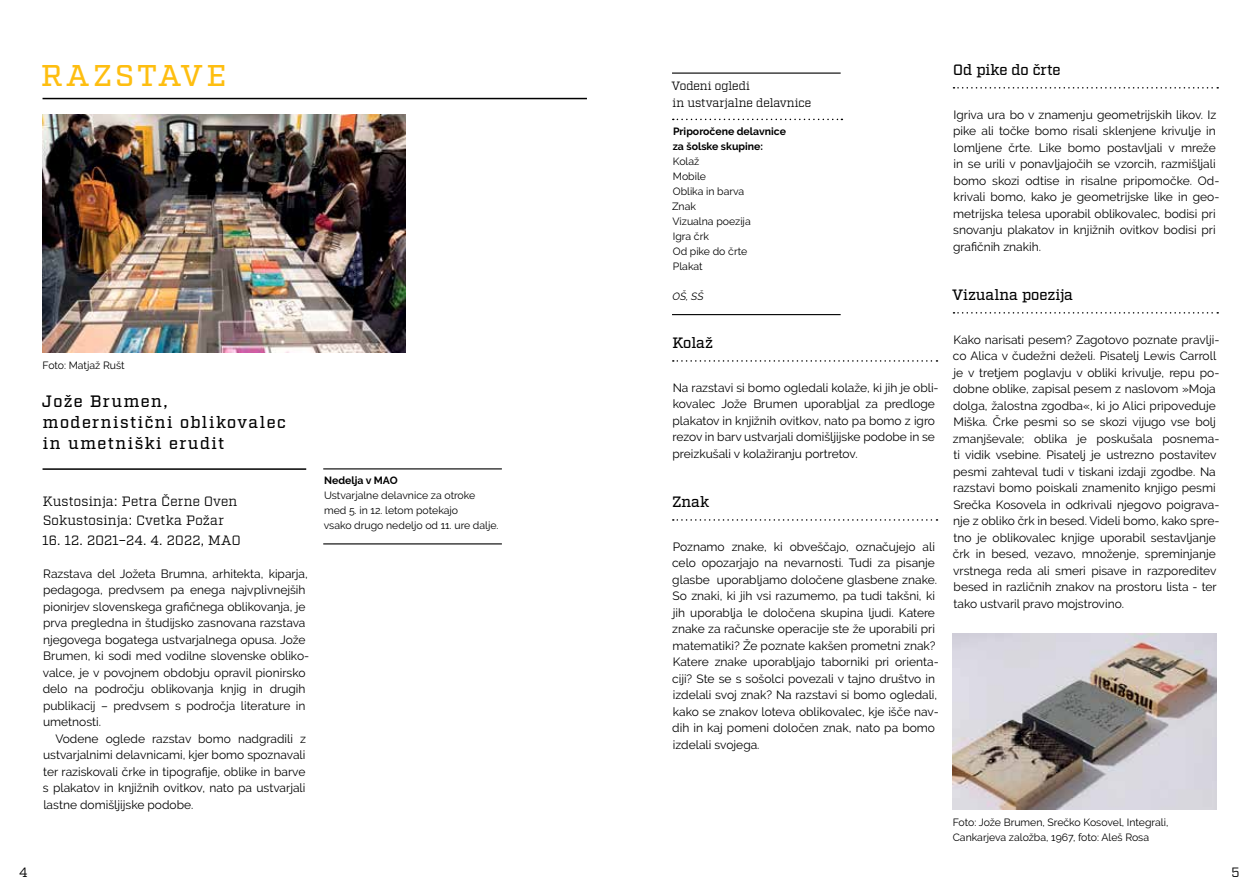
<style>
.page{position:relative;width:1259px;height:893px;background:#fff}
.page>*{position:absolute;margin:0;border:0;box-sizing:border-box;transform-origin:0 0}
.t1{font:500 30px "Factoria";letter-spacing:.11em;color:#febe10}
.t2{font:500 16.5px/21px "Factoria";letter-spacing:.08em;color:#000}
.t3{font:500 15px "Factoria";letter-spacing:-.005em;color:#000}
.t4{font:13.5px/19.5px "Factoria";letter-spacing:.01em;color:#000}
.t5{font:12px/16.5px "Raleway";color:#000}
.t6{font:12px/16.5px "Factoria";letter-spacing:-.005em;color:#000}
.t7{font:10.5px/15px "Raleway";color:#000}
.t8{font:700 10.5px/15px "Raleway";color:#000}
.t9{font:italic 10.5px "Raleway";color:#000}
</style>
<div class="page">
<hr style="left:43px;top:468px;width:263px;height:2px;background:#000">
<hr style="left:323px;top:468px;width:179px;height:1px;background:#000">
<hr style="left:323px;top:543px;width:179px;height:1px;background:#000">
<img style="left:43px;top:115px;width:362px;height:238px">
<hr style="left:43px;top:98px;width:544px;height:1px;background:#000">
<hr style="left:672px;top:73px;width:168px;height:1px;background:#000">
<svg style="left:673px;top:119px;width:169px;height:1px"></svg>
<hr style="left:672px;top:314px;width:168px;height:1px;background:#000">
<svg style="left:673px;top:360px;width:264px;height:2px"></svg>
<svg style="left:673px;top:519px;width:264px;height:2px"></svg>
<svg style="left:953px;top:87px;width:265px;height:2px"></svg>
<svg style="left:953px;top:312px;width:265px;height:2px"></svg>
<img style="left:952px;top:634px;width:264px;height:175px">
<h1 class="t1" style="left:41px;top:58px;width:186px">RAZSTAVE</h1>
<p class="t7" style="left:43px;top:358px;width:84px">Foto: Matjaž Rušt</p>
<h2 class="t2" style="left:42px;top:391px;width:245px">Jože Brumen, modernistični oblikovalec in umetniški erudit</h2>
<p class="t4" style="left:43px;top:492px;width:196px">Kustosinja: Petra Černe Oven<br>Sokustosinja: Cvetka Požar</p>
<p class="t4" style="left:43px;top:531px;width:199px">16. 12. 2021–24. 4. 2022, MAO</p>
<p class="t5" style="left:43px;top:565px;width:268px">Razstava del Jožeta Brumna, arhitekta, kiparja, pedagoga, predvsem pa enega najvplivnejših pionirjev slovenskega grafičnega oblikovanja, je prva pregledna in študijsko zasnovana razstava njegovega bogatega ustvarjalnega opusa. Jože Brumen, ki sodi med vodilne slovenske obliko&shy;valce, je v povojnem obdobju opravil pionirsko delo na področju oblikovanja knjig in drugih publikacij – predvsem s področja literature in umetnosti.</p>
<p class="t5" style="left:43px;top:730px;width:265px;text-align:justify;text-indent:13px">Vodene oglede razstav bomo nadgradili z ustvarjalnimi delavnicami, kjer bomo spoznavali ter raziskovali črke in tipografije, oblike in barve s plakatov in knjižnih ovitkov, nato pa ustvarjali lastne domišljijske podobe.</p>
<p class="t8" style="left:324px;top:473px;width:75px">Nedelja v MAO</p>
<p class="t7" style="left:324px;top:488px;width:176px">Ustvarjalne delavnice za otroke med 5. in 12. letom potekajo<br>vsako drugo nedeljo od 11. ure dalje.</p>
<p class="t6" style="left:671px;top:78px;width:141px">Vodeni ogledi<br>in ustvarjalne delavnice</p>
<p class="t8" style="left:673px;top:124px;width:115px">Priporočene delavnice za šolske skupine:</p>
<p class="t7" style="left:672px;top:154px;width:80px">Kolaž<br>Mobile<br>Oblika in barva<br>Znak<br>Vizualna poezija<br>Igra črk<br>Od pike do črte<br>Plakat</p>
<p class="t9" style="left:672px;top:290px;width:32px">OŠ, SŠ</p>
<p class="t3" style="left:672px;top:334px;width:42px">Kolaž</p>
<p class="t5" style="left:672px;top:379px;width:268px">Na razstavi si bomo ogledali kolaže, ki jih je obli&shy;kovalec Jože Brumen uporabljal za predloge plakatov in knjižnih ovitkov, nato pa bomo z igro rezov in barv ustvarjali domišljijske podobe in se preizkušali v kolažiranju portretov.</p>
<p class="t3" style="left:672px;top:493px;width:39px">Znak</p>
<p class="t5" style="left:672px;top:538px;width:268px">Poznamo znake, ki obveščajo, označujejo ali celo opozarjajo na nevarnosti. Tudi za pisanje glasbe uporabljamo določene glasbene znake.<br>So znaki, ki jih vsi razumemo, pa tudi takšni, ki jih uporablja le določena skupina ljudi. Katere znake za računske operacije ste že uporabili pri matematiki? Že poznate kakšen prometni znak?<br>Katere znake uporabljajo taborniki pri orienta&shy;ciji? Ste se s sošolci povezali v tajno društvo in izdelali svoj znak? Na razstavi si bomo ogledali, kako se znakov loteva oblikovalec, kje išče nav&shy;dih in kaj pomeni določen znak, nato pa bomo izdelali svojega.</p>
<p class="t3" style="left:953px;top:61px;width:109px">Od pike do črte</p>
<p class="t5" style="left:953px;top:106px;width:268px">Igriva ura bo v znamenju geometrijskih likov. Iz pike ali točke bomo risali sklenjene krivulje in lomljene črte. Like bomo postavljali v mreže in se urili v ponavljajočih se vzorcih, razmišljali bomo skozi odtise in risalne pripomočke. Od&shy;krivali bomo, kako je geometrijske like in geo&shy;metrijska telesa uporabil oblikovalec, bodisi pri snovanju plakatov in knjižnih ovitkov bodisi pri grafičnih znakih.</p>
<p class="t3" style="left:952px;top:286px;width:123px">Vizualna poezija</p>
<p class="t5" style="left:953px;top:331px;width:268px">Kako narisati pesem? Zagotovo poznate pravlji&shy;co Alica v čudežni deželi. Pisatelj Lewis Carroll je v tretjem poglavju v obliki krivulje, repu po&shy;dobne oblike, zapisal pesem z naslovom »Moja dolga, žalostna zgodba«, ki jo Alici pripoveduje Miška. Črke pesmi so se skozi vijugo vse bolj zmanjševale; oblika je poskušala posnema&shy;ti vidik vsebine. Pisatelj je ustrezno postavitev pesmi zahteval tudi v tiskani izdaji zgodbe. Na razstavi bomo poiskali znamenito knjigo pesmi Srečka Kosovela in odkrivali njegovo poigrava&shy;nje z obliko črk in besed. Videli bomo, kako spre&shy;tno je oblikovalec knjige uporabil sestavljanje črk in besed, vezavo, množenje, spreminjanje vrstnega reda ali smeri pisave in razporeditev besed in različnih znakov na prostoru lista - ter tako ustvaril pravo mojstrovino.</p>
<p class="t7" style="left:952px;top:815px;width:217px">Foto: Jože Brumen, Srečko Kosovel, Integrali,<br>Cankarjeva založba, 1967, foto: Aleš Rosa</p>
<p class="t4" style="left:19px;top:863px;width:10px">4</p>
<p class="t4" style="left:1231px;top:863px;width:10px">5</p>
</div>
